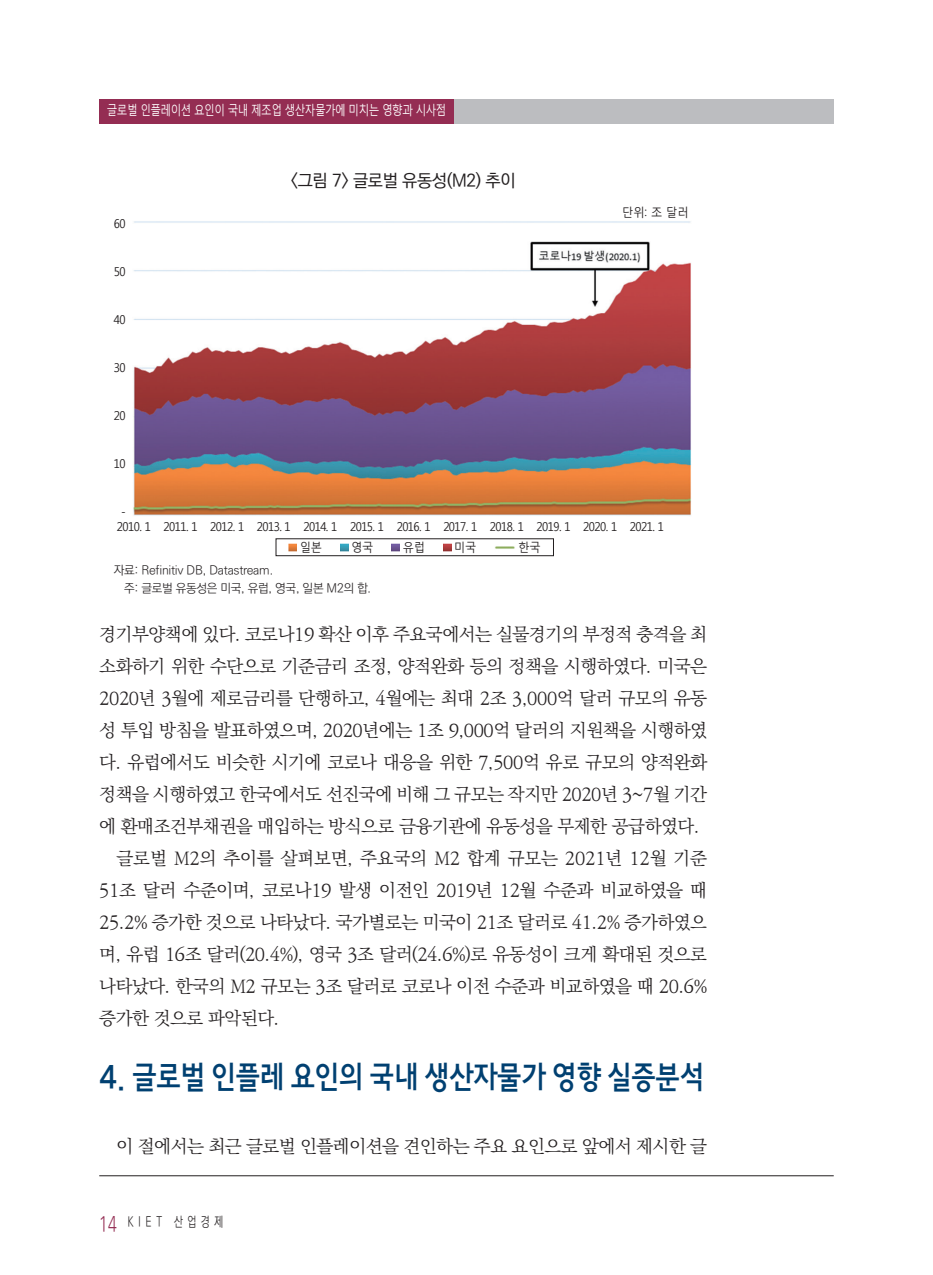
<style>
.page{position:relative;width:933px;height:1275px;background:#fff}
.page>*{position:absolute;margin:0;border:0;box-sizing:border-box;transform-origin:0 0}
.특-1-제목{font:31.5px "Jeju Gothic";letter-spacing:-.03em;color:#004071;scale:.95 1}
.본문명조{font:18.03px/32px "Ko Pub Batang PL";letter-spacing:-.025em;color:#231f20;text-align:justify}
.그림-제목{font:17.5px "Ko Pub Dotum PM";letter-spacing:-.025em;color:#231f20}
.t1{font:13.65px "Ko Pub Dotum PL";letter-spacing:.44em;color:#231f20;scale:.75 1}
.t2{font:13.3px "Malgun Gothic";letter-spacing:-.05em;color:#fff;scale:.8 1}
.그림-한글{font:12.25px "Malgun Gothic";letter-spacing:-.05em;color:#231f20;scale:.92 1}
.자료{font:12.25px "Ko Pub Dotum PL";letter-spacing:-.025em;color:#231f20}
.그림-하단숫자{font:12.25px "Malgun Gothic";letter-spacing:-.025em;color:#231f20;scale:.92 1}
.s1{font-size:21px;color:#942d53}
</style>
<div class="page">
<div style="left:99px;top:99px;width:734px;height:25px;background:#bcbdc0"></div>
<hr style="left:99px;top:1175px;width:734px;height:1px;background:#231f20">
<div style="left:99px;top:99px;width:355px;height:25px;background:#942d53"></div>
<img style="left:133px;top:221px;width:558px;height:295px">
<svg style="left:288px;top:543px;width:9px;height:8px"></svg>
<svg style="left:340px;top:543px;width:8px;height:8px"></svg>
<svg style="left:391px;top:543px;width:8px;height:8px"></svg>
<svg style="left:443px;top:543px;width:8px;height:8px"></svg>
<img style="left:495px;top:546px;width:20px;height:3px">
<div style="left:276px;top:539px;width:277px;height:17px;border:1px solid #231f20"></div>
<div style="left:229px;top:226px;width:296px;height:14px;background:#fff"></div>
<p class="t2" style="left:107px;top:102px;width:426px">글로벌 인플레이션 요인이 국내 제조업 생산자물가에 미치는 영향과 시사점</p>
<p class="그림-한글" style="left:114px;top:216px;width:14px">60</p>
<p class="그림-한글" style="left:114px;top:264px;width:14px">50</p>
<p class="그림-한글" style="left:114px;top:312px;width:14px">40</p>
<p class="그림-한글" style="left:114px;top:361px;width:14px">30</p>
<p class="그림-한글" style="left:114px;top:409px;width:14px">20</p>
<p class="그림-한글" style="left:114px;top:457px;width:14px">10</p>
<p class="그림-한글" style="left:121px;top:505px;width:7px">-</p>
<p class="그림-제목" style="left:291px;top:172px;width:226px">&lt;그림 7&gt; 글로벌 유동성(M2) 추이</p>
<p class="그림-한글" style="left:622px;top:204px;width:74px">단위: 조 달러</p>
<p class="그림-한글" style="left:117px;top:520px;width:39px">2010. 1</p>
<p class="그림-한글" style="left:163px;top:520px;width:39px">2011. 1</p>
<p class="그림-한글" style="left:210px;top:520px;width:39px">2012. 1</p>
<p class="그림-한글" style="left:257px;top:520px;width:39px">2013. 1</p>
<p class="그림-한글" style="left:303px;top:520px;width:39px">2014. 1</p>
<p class="그림-한글" style="left:350px;top:520px;width:39px">2015. 1</p>
<p class="그림-한글" style="left:397px;top:520px;width:39px">2016. 1</p>
<p class="그림-한글" style="left:443px;top:520px;width:39px">2017. 1</p>
<p class="그림-한글" style="left:490px;top:520px;width:39px">2018. 1</p>
<p class="그림-한글" style="left:536px;top:520px;width:39px">2019. 1</p>
<p class="그림-한글" style="left:583px;top:520px;width:39px">2020. 1</p>
<p class="그림-한글" style="left:630px;top:520px;width:39px">2021. 1</p>
<p class="그림-하단숫자" style="left:300px;top:539px;width:26px">일본</p>
<p class="그림-하단숫자" style="left:351px;top:539px;width:26px">영국</p>
<p class="그림-하단숫자" style="left:403px;top:539px;width:26px">유럽</p>
<p class="그림-하단숫자" style="left:454px;top:539px;width:26px">미국</p>
<p class="그림-하단숫자" style="left:518px;top:539px;width:26px">한국</p>
<p class="자료" style="left:114px;top:564px;width:161px">자료: Refinitiv DB, Datastream.</p>
<p class="자료" style="left:124px;top:582px;width:249px">주: 글로벌 유동성은 미국, 유럽, 영국, 일본 M2의 합.</p>
<p class="본문명조" style="left:99px;top:619px;width:609px">경기부양책에 있다. 코로나19 확산 이후 주요국에서는 실물경기의 부정적 충격을 최 소화하기 위한 수단으로 기준금리 조정, 양적완화 등의 정책을 시행하였다. 미국은 2020년 3월에 제로금리를 단행하고, 4월에는 최대 2조 3,000억 달러 규모의 유동 성 투입 방침을 발표하였으며, 2020년에는 1조 9,000억 달러의 지원책을 시행하였 다. 유럽에서도 비슷한 시기에 코로나 대응을 위한 7,500억 유로 규모의 양적완화 정책을 시행하였고 한국에서도 선진국에 비해 그 규모는 작지만 2020년 3~7월 기간 에 환매조건부채권을 매입하는 방식으로 금융기관에 유동성을 무제한 공급하였다.</p>
<p class="본문명조" style="left:99px;top:843px;width:609px;text-indent:17px">글로벌 M2의 추이를 살펴보면, 주요국의 M2 합계 규모는 2021년 12월 기준 51조 달러 수준이며, 코로나19 발생 이전인 2019년 12월 수준과 비교하였을 때 25.2% 증가한 것으로 나타났다. 국가별로는 미국이 21조 달러로 41.2% 증가하였으 며, 유럽 16조 달러(20.4%), 영국 3조 달러(24.6%)로 유동성이 크게 확대된 것으로 나타났다. 한국의 M2 규모는 3조 달러로 코로나 이전 수준과 비교하였을 때 20.6% 증가한 것으로 파악된다.</p>
<p class="특-1-제목" style="left:99px;top:1062px;width:638px">4. 글로벌 인플레 요인의 국내 생산자물가 영향 실증분석</p>
<p class="본문명조" style="left:117px;top:1131px;width:592px">이 절에서는 최근 글로벌 인플레이션을 견인하는 주요 요인으로 앞에서 제시한 글</p>
<p class="t1" style="left:99px;top:1215px;width:167px"><span class="s1">14</span> KIET 산업경제</p>
</div>
